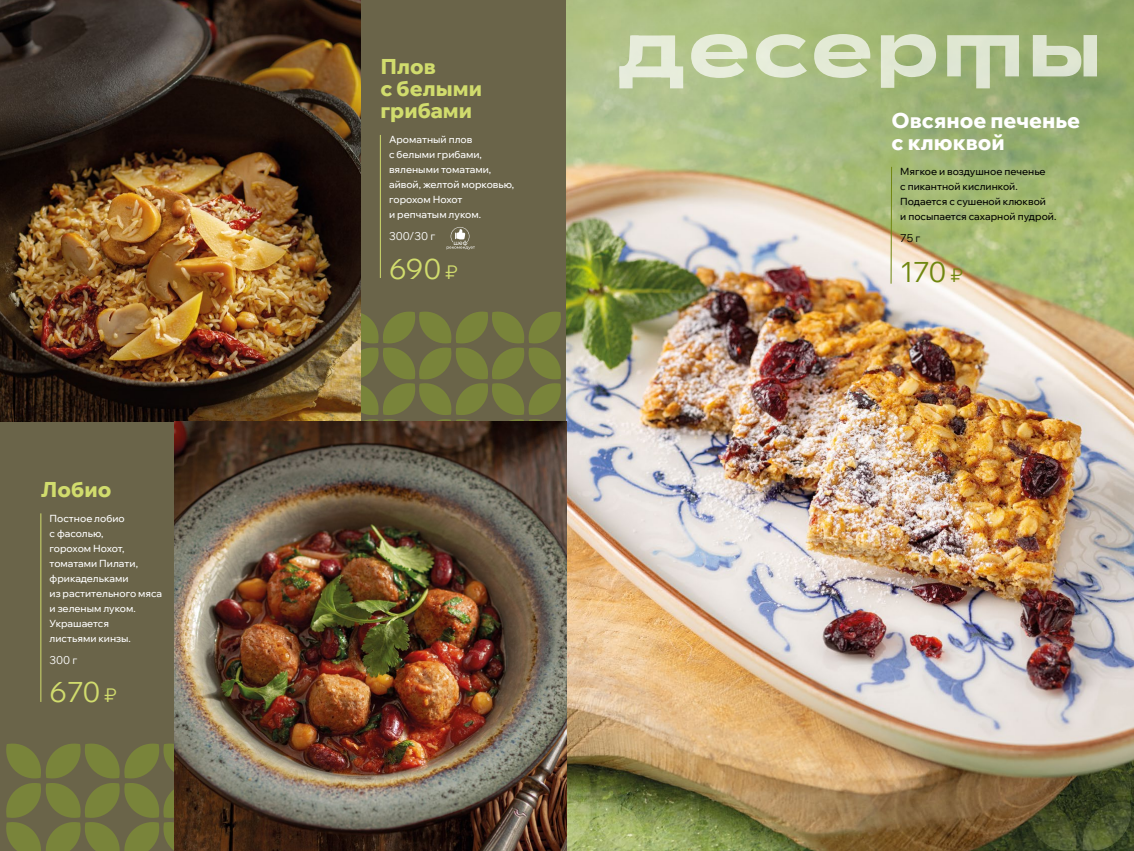
<style>
.page{position:relative;width:1134px;height:851px;background:#fff}
.page>*{position:absolute;margin:0;border:0;box-sizing:border-box;transform-origin:0 0}
.t1{font:28px "Wix Madefor Display";letter-spacing:-.01em;color:#d1dc6d}
.t2{font:28px "Wix Madefor Display";color:#70870f}
.t3{font:800 21px/22px "Wix Madefor Display";color:#d1dc6d}
.t4{font:800 21px/22px "Wix Madefor Display";color:#fff}
.t5{font:11px "Wix Madefor Display";color:#fff}
.t6{font:11px "Wix Madefor Display";color:#000}
.t7{font:500 10px/15px "Wix Madefor Display";color:#fff}
.t8{font:500 10px/15px "Wix Madefor Display";color:#000}
.s1{font-size:19px}
</style>
<div class="page">
<div style="left:0;top:0;width:611px;height:850px;background:#6a6449"></div>
<img style="left:567px;top:0;width:567px;height:850px">
<svg style="left:360px;top:310px;width:202px;height:112px"></svg>
<svg style="left:6px;top:743px;width:168px;height:107px"></svg>
<img style="left:0;top:0;width:360px;height:422px">
<img style="left:174px;top:422px;width:393px;height:428px">
<svg style="left:1033px;top:35px;width:64px;height:41px;background:#c8d4b3"></svg>
<svg style="left:881px;top:34px;width:55px;height:54px;background:#c4d1ab"></svg>
<svg style="left:691px;top:34px;width:56px;height:44px;background:#d2ddbb"></svg>
<div style="left:703px;top:52px;width:35px;height:6px;background:#e8eddb"></div>
<svg style="left:814px;top:34px;width:56px;height:44px;background:#cbd7b2"></svg>
<div style="left:826px;top:52px;width:35px;height:6px;background:#e3e9d5"></div>
<svg style="left:618px;top:35px;width:65px;height:53px;background:#d1dbba"></svg>
<svg style="left:756px;top:34px;width:51px;height:44px;background:#cad7b0"></svg>
<svg style="left:947px;top:35px;width:72px;height:53px;background:#c0cea9"></svg>
<svg style="left:890px;top:166px;width:2px;height:118px"></svg>
<hr style="left:40px;top:513px;width:1px;height:188px;background:#d1dc6d">
<hr style="left:380px;top:135px;width:1px;height:143px;background:#d1dc6d">
<svg style="left:447px;top:227px;width:28px;height:22px"></svg>
<h2 class="t3" style="left:41px;top:476px;width:72px">Лобио</h2>
<p class="t7" style="left:50px;top:510px;width:114px">Постное лобио<br>с фасолью,<br>горохом Нохот, томатами Пилати, фрикадельками<br>из растительного мяса и зеленым луком.<br>Украшается<br>листьями кинзы.</p>
<p class="t5" style="left:50px;top:651px;width:29px">300 г</p>
<h1 class="t1" style="left:50px;top:670px;width:69px">670 <span class="s1">₽</span></h1>
<h2 class="t3" style="left:380px;top:54px;width:103px">Плов<br>с белыми грибами</h2>
<p class="t7" style="left:389px;top:131px;width:127px">Ароматный плов<br>с белыми грибами, вялеными томатами, айвой, желтой морковью, горохом Нохот<br>и репчатым луком.</p>
<p class="t5" style="left:389px;top:228px;width:48px">300/30 г</p>
<h1 class="t1" style="left:389px;top:247px;width:70px">690 <span class="s1">₽</span></h1>
<h2 class="t4" style="left:891px;top:108px;width:190px">Овсяное печенье с клюквой</h2>
<p class="t8" style="left:900px;top:163px;width:158px">Мягкое и воздушное печенье<br>с пикантной кислинкой.<br>Подается с сушеной клюквой<br>и посыпается сахарной пудрой.</p>
<p class="t6" style="left:900px;top:230px;width:22px">75 г</p>
<h1 class="t2" style="left:900px;top:250px;width:64px">170 <span class="s1">₽</span></h1>
</div>
